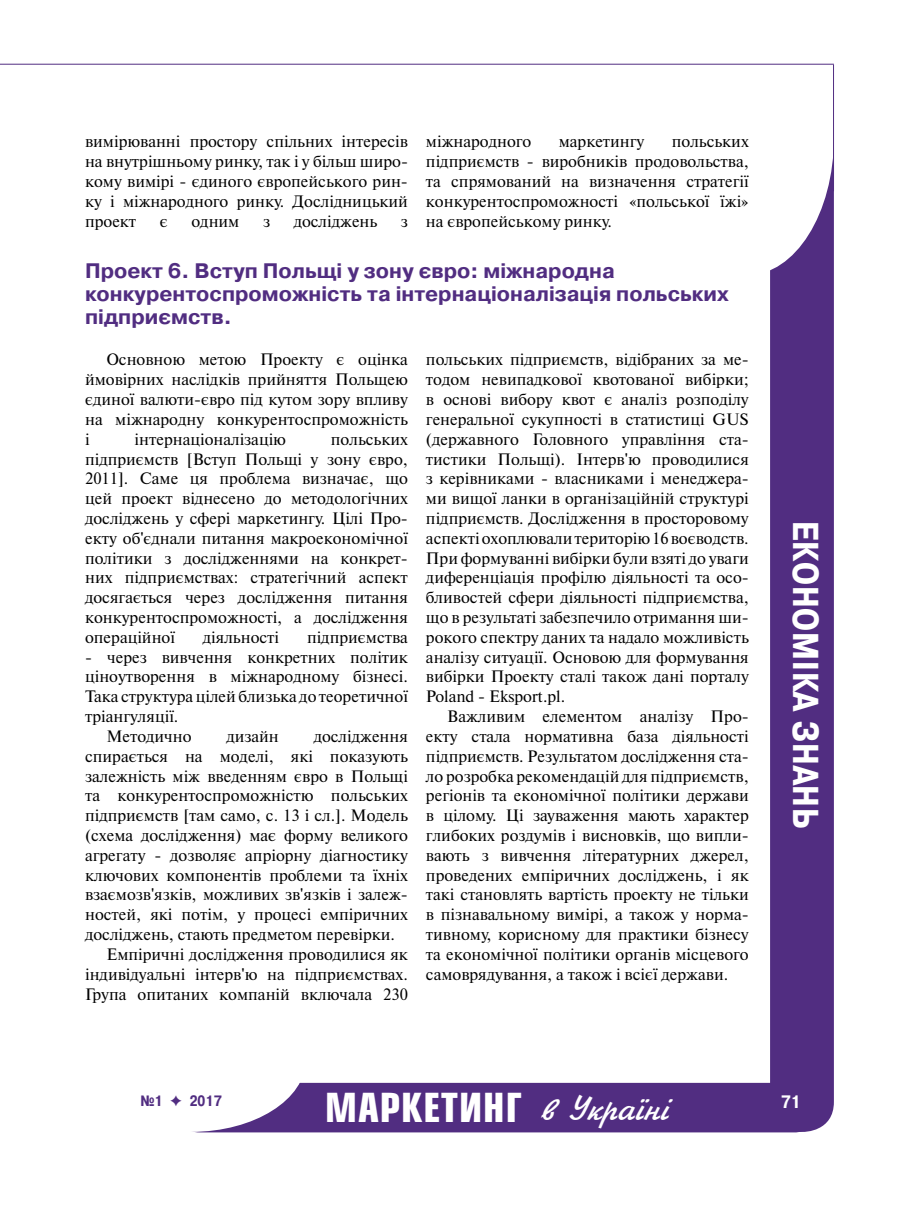
<style>
.page{position:relative;width:919px;height:1217px;background:#fff}
.page>*{position:absolute;margin:0;border:0;box-sizing:border-box;transform-origin:0 0}
.t1{font:700 39px "Europe Cond";letter-spacing:.025em;color:#fff}
.t2{font:700 36px "Pragmatica Cond C";letter-spacing:.025em;color:#fff}
.t3{font:700 21px/23.1px "Pragmatica C";color:#512d81}
.t4{font:700 18px "Pragmatica Cond C";color:#fff}
.t5{font:16.5px/19.8px "Newton C";color:#000;text-align:justify}
.t6{font:700 15px "Pragmatica Cond C";color:#512d81}
.s1{font-family:"Jikharev";font-weight:400;font-size:36px}
.s2{font-family:"Dixieland";font-weight:400}
</style>
<div class="page">
<div style="left:770px;top:111px;width:63px;height:1020px;background:#512d81;border-radius:30px"></div>
<div style="left:661px;top:0;width:172px;height:275px;background:#fff;border-radius:50%"></div>
<div style="left:177px;top:1082px;width:641px;height:50px;background:#512d81;border-radius:22px"></div>
<div style="left:76px;top:986px;width:230px;height:145px;background:#fff;border-radius:50%"></div>
<hr style="left:0;top:64px;width:833px;height:1px;background:#512d81">
<hr style="left:833px;top:65px;width:1px;height:126px;background:#512d81">
<p class="t5" style="left:85px;top:132px;width:324px">вимірюванні простору спільних інтересів на внутрішньому ринку, так і у більш широ&shy;кому вимірі - єдиного європейського рин&shy;ку і міжнародного ринку. Дослідницький проект</p>
<p class="t5" style="left:160px;top:211px;width:9px">є</p>
<p class="t5" style="left:191px;top:211px;width:49px">одним</p>
<p class="t5" style="left:263px;top:211px;width:8px">з</p>
<p class="t5" style="left:293px;top:211px;width:85px">досліджень</p>
<p class="t5" style="left:401px;top:211px;width:8px">з</p>
<p class="t5" style="left:426px;top:132px;width:107px">міжнародного</p>
<p class="t5" style="left:558px;top:132px;width:87px">маркетингу</p>
<p class="t5" style="left:426px;top:132px;width:324px;text-indent:246px">польських підприємств - виробників продовольства, та спрямований на визначення стратегії конкурентоспроможності «польської їжі» на європейському ринку.</p>
<p class="t3" style="left:85px;top:259px;width:645px">Проект 6. Вступ Польщі у зону євро: міжнародна конкурентоспроможність та інтернаціоналізація польських підприємств.</p>
<p class="t5" style="left:85px;top:350px;width:324px;text-indent:21px">Основною метою Проекту є оцінка ймовірних наслідків прийняття Польщею єдиної валюти-євро під кутом зору впливу на міжнародну конкурентоспроможність і</p>
<p class="t5" style="left:135px;top:429px;width:153px">інтернаціоналізацію</p>
<p class="t5" style="left:85px;top:429px;width:324px;text-indent:246px">польських підприємств [Вступ Польщі у зону євро, 2011]. Саме ця проблема визначає, що цей проект віднесено до методологічних досліджень у сфері маркетингу. Цілі Про&shy;екту об'єднали питання макроекономічної політики з дослідженнями на конкрет&shy;них підприємствах: стратегічний аспект досягається через дослідження питання конкурентоспроможності, а дослідження операційної</p>
<p class="t5" style="left:203px;top:627px;width:78px">діяльності</p>
<p class="t5" style="left:307px;top:627px;width:102px">підприємства</p>
<p class="t5" style="left:85px;top:647px;width:324px">- через вивчення конкретних політик</p>
<p class="t5" style="left:85px;top:666px;width:324px">ціноутворення в міжнародному бізнесі.</p>
<p class="t5" style="left:85px;top:686px;width:324px">Така структура цілей близька до теоретичної</p>
<p class="t5" style="left:85px;top:706px;width:95px">тріангуляції.</p>
<p class="t5" style="left:106px;top:726px;width:87px">Методично</p>
<p class="t5" style="left:226px;top:726px;width:54px">дизайн</p>
<p class="t5" style="left:313px;top:726px;width:96px">дослідження</p>
<p class="t5" style="left:85px;top:746px;width:324px">спирається на моделі, які показують</p>
<p class="t5" style="left:85px;top:765px;width:324px">залежність між введенням євро в Польщі</p>
<p class="t5" style="left:85px;top:785px;width:324px">та конкурентоспроможністю польських</p>
<p class="t5" style="left:85px;top:805px;width:324px">підприємств [там само, с. 13 і сл.]. Модель</p>
<p class="t5" style="left:85px;top:825px;width:324px">(схема дослідження) має форму великого</p>
<p class="t5" style="left:85px;top:845px;width:324px">агрегату - дозволяє апріорну діагностику</p>
<p class="t5" style="left:85px;top:864px;width:324px">ключових компонентів проблеми та їхніх</p>
<p class="t5" style="left:85px;top:884px;width:324px">взаємозв'язків, можливих зв'язків і залеж-</p>
<p class="t5" style="left:85px;top:904px;width:324px">ностей, які потім, у процесі емпіричних</p>
<p class="t5" style="left:85px;top:924px;width:311px">досліджень, стають предметом перевірки.</p>
<p class="t5" style="left:106px;top:944px;width:303px">Емпіричні дослідження проводилися як</p>
<p class="t5" style="left:85px;top:963px;width:324px">індивідуальні інтерв'ю на підприємствах.</p>
<p class="t5" style="left:85px;top:983px;width:324px">Група опитаних компаній включала 230</p>
<p class="t5" style="left:426px;top:350px;width:324px">польських підприємств, відібраних за ме&shy;тодом невипадкової квотованої вибірки; в основі вибору квот є аналіз розподілу генеральної сукупності в статистиці GUS (державного Головного управління ста&shy;тистики Польщі). Інтерв'ю проводилися з керівниками - власниками і менеджера&shy;ми вищої ланки в організаційній структурі підприємств. Дослідження в просторовому аспекті охоплювали територію 16 воєводств.<br>При формуванні вибірки були взяті до уваги диференціація профілю діяльності та осо&shy;бливостей сфери діяльності підприємства, що в результаті забезпечило отримання ши&shy;рокого спектру даних та надало можливість аналізу ситуації. Основою для формування вибірки Проекту сталі також дані порталу Poland - Eksport.pl.</p>
<p class="t5" style="left:426px;top:706px;width:324px;text-indent:21px">Важливим елементом аналізу Про&shy;екту стала нормативна база діяльності підприємств. Результатом дослідження ста&shy;ло розробка рекомендацій для підприємств, регіонів та економічної політики держави в цілому. Ці зауваження мають характер глибоких роздумів і висновків, що випли&shy;вають з вивчення літературних джерел, проведених емпіричних досліджень, і як такі становлять вартість проекту не тільки в пізнавальному вимірі, а також у норма&shy;тивному, корисному для практики бізнесу та економічної політики органів місцевого самоврядування, а також і всієї держави.</p>
<h2 class="t2" style="left:825px;top:521px;width:308px;rotate:90deg">Економіка знань</h2>
<h1 class="t1" style="left:325px;top:1081px;width:345px">МАРКЕТИНГ <span class="s1">в Україні</span></h1>
<p class="t6" style="left:140px;top:1091px;width:83px">№1 <span class="s2">F</span> 2017</p>
<p class="t4" style="left:781px;top:1090px;width:21px">71</p>
</div>
